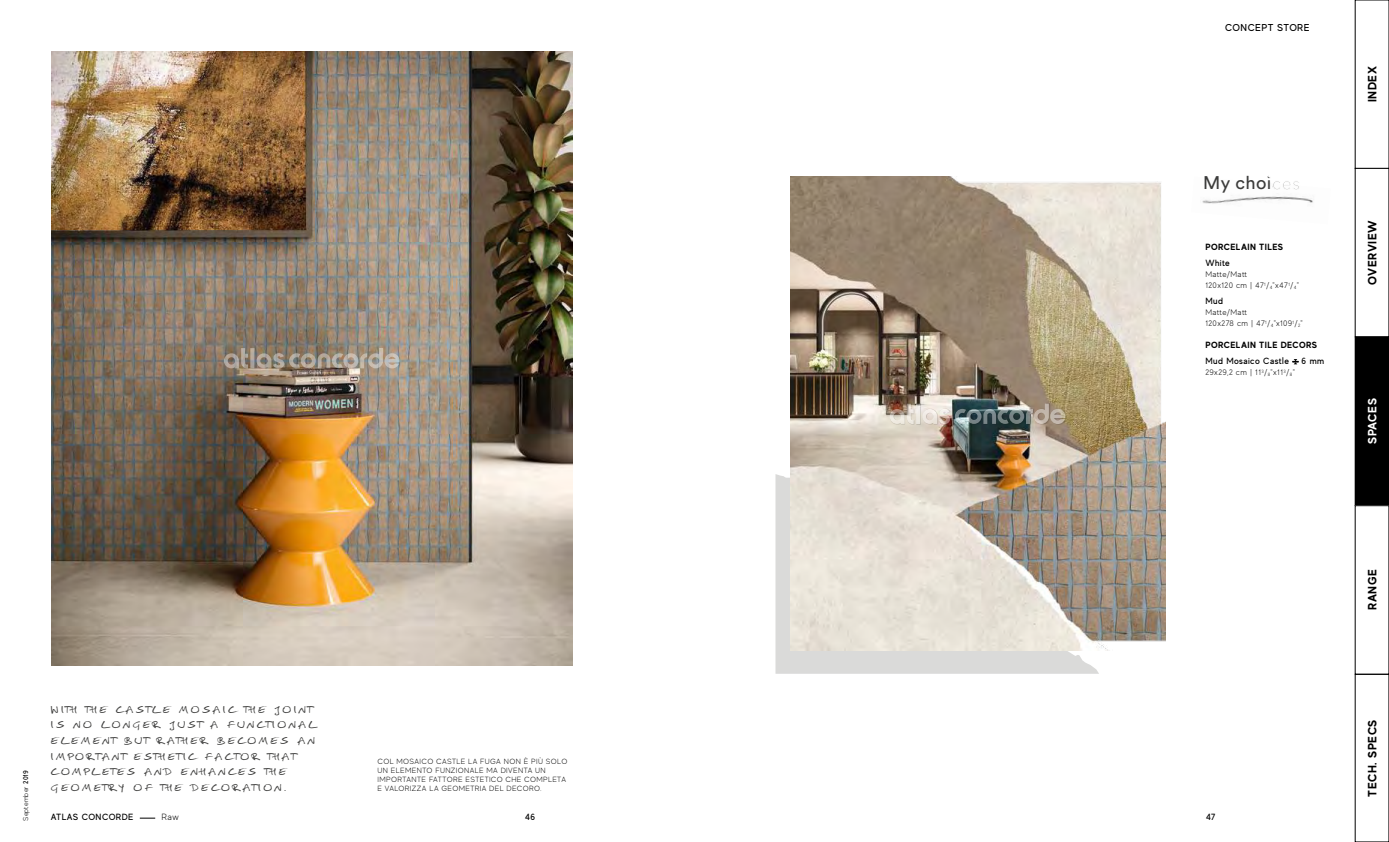
<style>
.page{position:relative;width:1389px;height:842px;background:#fff}
.page>*{position:absolute;margin:0;border:0;box-sizing:border-box;transform-origin:0 0}
.t1{font:18.2px "Circular Std";letter-spacing:.02em;color:#3c3c3b}
.t2{font:13px/15.6px "Christopherhand";letter-spacing:.23em;color:#3c3c3b}
.t3{font:700 12px "MADE Evolve Sans";letter-spacing:.05em;color:#000}
.t4{font:700 12px "MADE Evolve Sans";letter-spacing:.05em;color:#fff}
.t5{font:500 10px "MADE Evolve Sans";letter-spacing:.045em;color:#000}
.t6{font:500 9px "MADE Evolve Sans";letter-spacing:.045em;color:#000}
.t7{font:700 9px "MADE Evolve Sans";letter-spacing:.05em;color:#000}
.t8{font:300 9px "MADE Evolve Sans";color:#000}
.t9{font:300 8px/11px "MADE Evolve Sans";letter-spacing:.04em;color:#000}
.t10{font:300 7.5px/9px "MADE Evolve Sans";letter-spacing:.05em;color:#000}
.t11{font:300 7px "MADE Evolve Sans";letter-spacing:.015em;color:#000}
.s1{font-weight:500}
</style>
<div class="page">
<img style="left:51px;top:51px;width:522px;height:614px">
<div style="left:775px;top:474px;width:324px;height:200px;background:#dadad9"></div>
<img style="left:790px;top:177px;width:375px;height:474px">
<svg style="left:1292px;top:359px;width:7px;height:5px"></svg>
<svg style="left:1354px;top:38px;width:1px;height:286px"></svg>
<img style="left:1202px;top:196px;width:111px;height:8px">
<div style="left:889px;top:404px;width:177px;height:21px;background:#000;opacity:.4"></div>
<img style="left:890px;top:404px;width:175px;height:20px">
<svg style="left:224px;top:348px;width:176px;height:21px;background:#9b9082"></svg>
<div style="left:1355px;top:337px;width:34px;height:168px;background:#000"></div>
<svg style="left:140px;top:818px;width:15px;height:1px"></svg>
<p class="t5" style="left:1225px;top:22px;width:86px">CONCEPT STORE</p>
<h1 class="t1" style="left:1203px;top:172px;width:98px">My choices</h1>
<p class="t7" style="left:1205px;top:241px;width:79px">PORCELAIN TILES</p>
<p class="t6" style="left:1205px;top:258px;width:26px">White</p>
<p class="t9" style="left:1205px;top:269px;width:95px">Matte/Matt<br>120x120 cm | 47<sup>1</sup>/<sub>4</sub>"x47<sup>1</sup>/<sub>4</sub>"</p>
<p class="t6" style="left:1205px;top:296px;width:19px">Mud</p>
<p class="t9" style="left:1205px;top:307px;width:99px">Matte/Matt<br>120x278 cm | 47<sup>1</sup>/<sub>4</sub>"x109<sup>1</sup>/<sub>2</sub>"</p>
<p class="t7" style="left:1205px;top:339px;width:113px">PORCELAIN TILE DECORS</p>
<p class="t6" style="left:1205px;top:356px;width:85px">Mud Mosaico Castle</p>
<p class="t6" style="left:1302px;top:356px;width:24px">6 mm</p>
<p class="t9" style="left:1205px;top:367px;width:91px">29x29,2 cm | 11<sup>3</sup>/<sub>8</sub>"x11<sup>3</sup>/<sub>8</sub>"</p>
<p class="t3" style="left:1365px;top:102px;width:38px;rotate:-90deg">INDEX</p>
<p class="t3" style="left:1365px;top:285px;width:66px;rotate:-90deg">OVERVIEW</p>
<p class="t4" style="left:1365px;top:444px;width:47px;rotate:-90deg">SPACES</p>
<p class="t11" style="left:21px;top:821px;width:52px;rotate:-90deg">September <span class="s1">2019</span></p>
<p class="t2" style="left:51px;top:702px;width:267px">WITH THE CASTLE MOSAIC THE JOINT<br>IS NO LONGER JUST A FUNCTIONAL<br>ELEMENT BUT RATHER BECOMES AN<br>IMPORTANT ESTHETIC FACTOR THAT<br>COMPLETES AND ENHANCES THE<br>GEOMETRY OF THE DECORATION.</p>
<p class="t10" style="left:378px;top:756px;width:191px">COL MOSAICO CASTLE LA FUGA NON È PIÙ SOLO UN ELEMENTO FUNZIONALE MA DIVENTA UN IMPORTANTE FATTORE ESTETICO CHE COMPLETA E VALORIZZA LA GEOMETRIA DEL DECORO.</p>
<p class="t6" style="left:51px;top:812px;width:84px">ATLAS CONCORDE</p>
<p class="t8" style="left:162px;top:812px;width:19px">Raw</p>
<p class="t6" style="left:525px;top:812px;width:11px">46</p>
<p class="t6" style="left:1206px;top:812px;width:11px">47</p>
<p class="t3" style="left:1365px;top:610px;width:42px;rotate:-90deg">RANGE</p>
<p class="t3" style="left:1365px;top:796px;width:78px;rotate:-90deg">TECH. SPECS</p>
</div>
